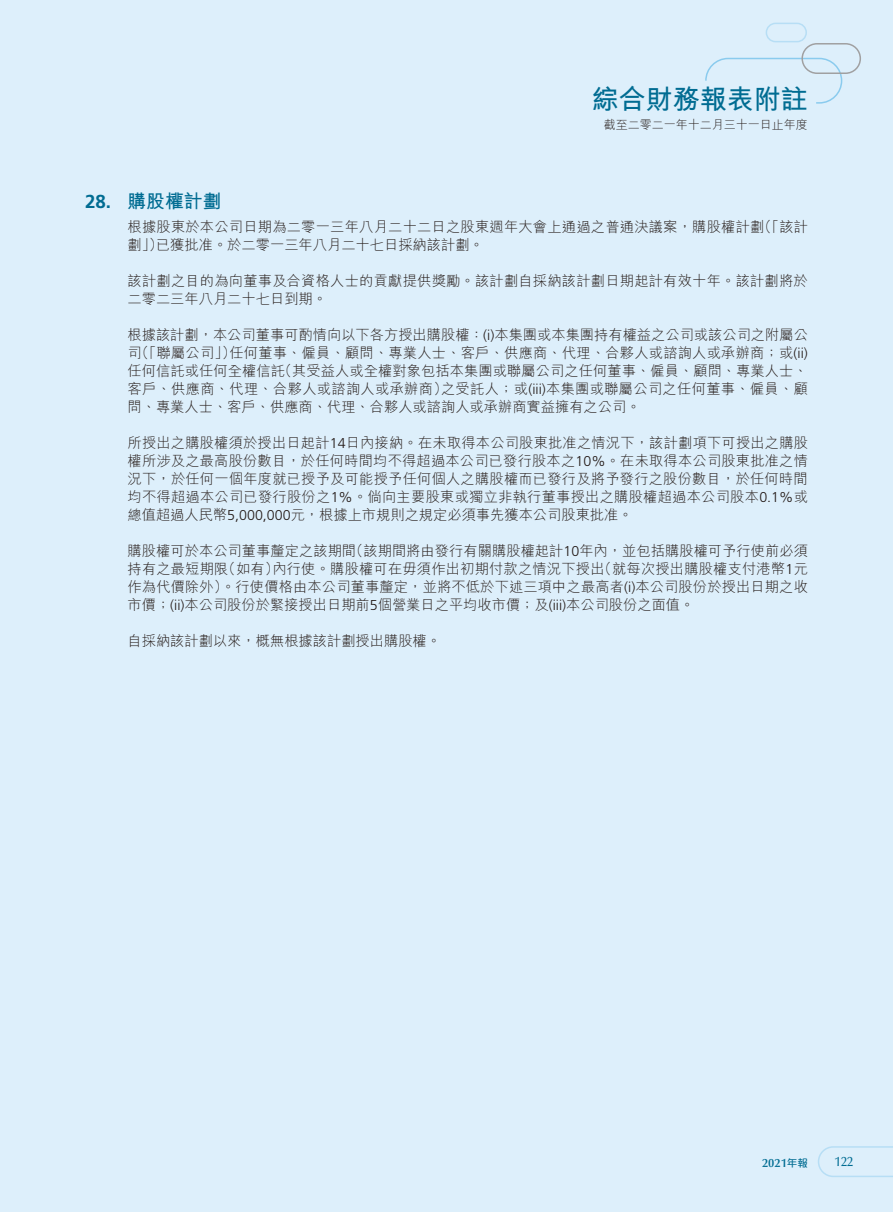
<style>
.page{position:relative;width:893px;height:1212px;background:#ddeffb}
.page>*{position:absolute;margin:0;border:0;box-sizing:border-box;transform-origin:0 0}
.t1{font:700 27px "M Hei HK";color:#006c92}
.t2{font:700 18.75px "M Hei HK";color:#006c92}
.t3{font:700 18.75px "Frutiger LT Std";color:#006c92}
.t4{font:300 14.25px/18px "M Hei HK";letter-spacing:.005em;color:#231916}
.t5{font:500 13.5px "Optima LT Std";color:#006c92;scale:.9 1}
.t6{font:300 12px "M Hei HK";color:#231916}
.t7{font:600 12px "Optima LT Std";color:#006c92}
.t8{font:500 10.5px "M Elle HK";color:#006c92}
.s1{font-family:"Frutiger LT Std"}
</style>
<div class="page">
<svg style="left:705px;top:57px;width:138px;height:47px"></svg>
<div style="left:801px;top:43px;width:60px;height:31px;border:2px solid #a0a0a1;border-radius:15px"></div>
<div style="left:766px;top:23px;width:41px;height:19px;border:2px solid #b7def5;border-radius:9px"></div>
<svg style="left:818px;top:1146px;width:75px;height:31px"></svg>
<h1 class="t1" style="left:592px;top:80px;width:217px">綜合財務報表附註</h1>
<p class="t6" style="left:604px;top:118px;width:206px">截至二零二一年十二月三十一日止年度</p>
<h2 class="t3" style="left:85px;top:191px;width:28px">28.</h2>
<h2 class="t2" style="left:128px;top:188px;width:95px">購股權計劃</h2>
<p class="t4" style="left:757px;top:218px;width:52px">（「該計</p>
<p class="t4" style="left:156px;top:218px;width:610px;text-indent:-28px">根據股東於本公司日期為二零一三年八月二十二日之股東週年大會上通過之普通決議案，購股權計劃已獲批准。於二零一三年八月二十七日採納該計劃。</p>
<p class="t4" style="left:128px;top:236px;width:37px">劃」）</p>
<p class="t4" style="left:128px;top:272px;width:682px">該計劃之目的為向董事及合資格人士的貢獻提供獎勵。該計劃自採納該計劃日期起計有效十年。該計劃將於二零二三年八月二十七日到期。</p>
<p class="t4" style="left:128px;top:326px;width:682px;text-align:right">根據該計劃，本公司董事可酌情向以下各方授出購股權： <span class="s1">)i(</span> 本集團或本集團持有權益之公司或該公司之附屬公任何董事、僱員、顧問、專業人士、客戶、供應商、代理、合夥人或諮詢人或承辦商；或 <span class="s1">(i i(</span></p>
<p class="t4" style="left:135px;top:344px;width:103px">（「聯屬公司」）</p>
<p class="t4" style="left:128px;top:344px;width:16px">司</p>
<p class="t4" style="left:278px;top:362px;width:531px">（其受益人或全權對象包括本集團或聯屬公司之任何董事、僱員、顧問、專業人士、</p>
<p class="t4" style="left:128px;top:362px;width:159px">任何信託或任何全權信託</p>
<p class="t4" style="left:128px;top:380px;width:514px">客戶、供應商、代理、合夥人或諮詢人或承辦商）<br>問、專業人士、客戶、供應商、代理、合夥人或諮詢人或承辦商實益擁有之公司。</p>
<p class="t4" style="left:128px;top:434px;width:682px;text-align:justify">所授出之購股權須於授出日起計<span class="s1">14</span>日內接納。在未取得本公司股東批准之情況下，該計劃項下可授出之購股權所涉及之最高股份數目，於任何時間均不得超過本公司已發行股本之<span class="s1">10%</span>。在未取得本公司股東批准之情況下，於任何一個年度就已授予及可能授予任何個人之購股權而已發行及將予發行之股份數目，於任何時間均不得超過本公司已發行股份之<span class="s1">1%</span>。倘向主要股東或獨立非執行董事授出之購股權超過本公司股本<span class="s1">0.1%</span>或總值超過人民幣<span class="s1">5,000,000</span>元，根據上市規則之規定必須事先獲本公司股東批准。</p>
<p class="t4" style="left:349px;top:542px;width:460px">（該期間將由發行有關購股權起計<span class="s1">10</span>年內，並包括購股權可予行使前必須</p>
<p class="t4" style="left:441px;top:380px;width:368px">之受託人；或<span class="s1">(iii)</span>本集團或聯屬公司之任何董事、僱員、顧</p>
<p class="t4" style="left:128px;top:542px;width:230px">購股權可於本公司董事釐定之該期間</p>
<p class="t4" style="left:222px;top:560px;width:59px">（如有）</p>
<p class="t4" style="left:272px;top:560px;width:334px">內行使。購股權可在毋須作出初期付款之情況下授出</p>
<p class="t4" style="left:598px;top:560px;width:212px">（就每次授出購股權支付港幣元<span class="s1">1</span></p>
<p class="t4" style="left:128px;top:560px;width:682px">持有之最短期限<br>作為代價除外）。行使價格由本公司董事釐定，並將不低於下述三項中之最高者 <span class="s1">)i(</span> 本公司股份於授出日期之收市價；<span class="s1">( )i i</span> 本公司股份於緊接授出日期前<span class="s1">5</span>個營業日之平均收市價；及<span class="s1">(iii)</span>本公司股份之面值。</p>
<p class="t4" style="left:128px;top:632px;width:315px">自採納該計劃以來，概無根據該計劃授出購股權。</p>
<p class="t8" style="left:787px;top:1157px;width:22px">年報</p>
<p class="t7" style="left:762px;top:1155px;width:26px">2021</p>
<p class="t5" style="left:835px;top:1154px;width:22px">122</p>
</div>
